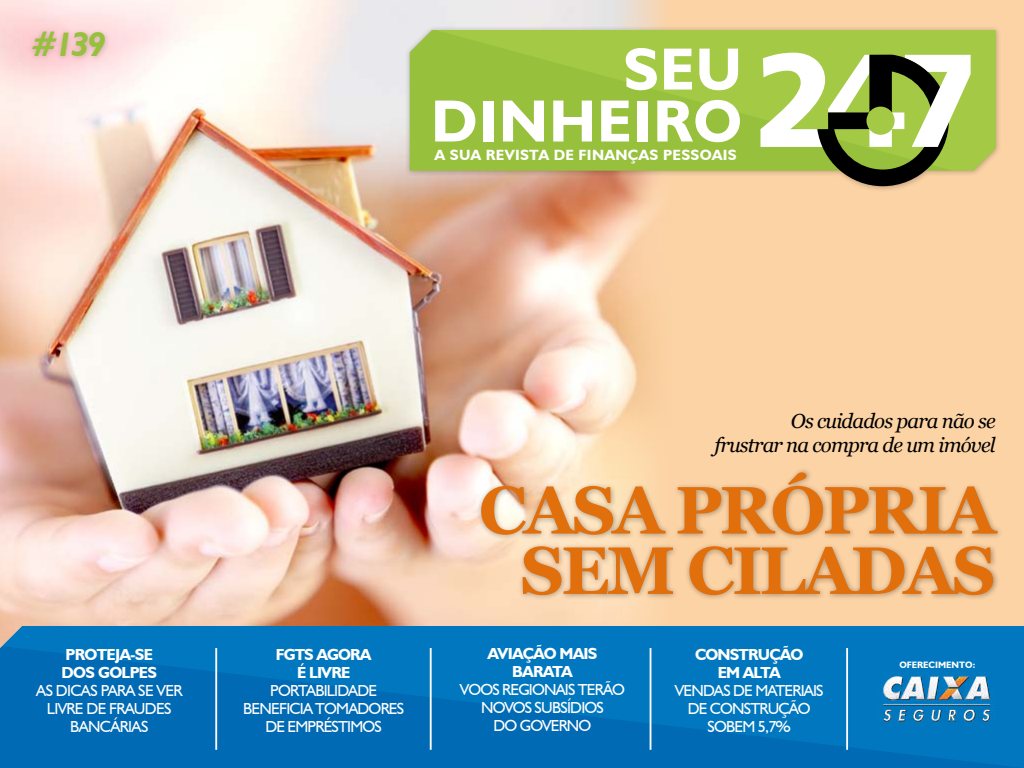
<style>
.page{position:relative;width:1024px;height:768px;background:#fff}
.page>*{position:absolute;margin:0;border:0;box-sizing:border-box;transform-origin:0 0}
.t1{font:700 67px/60.4px "Georgia";letter-spacing:-.04em;color:#e16f0c;text-align:right}
.t2{font:700 59.9px/52px "Humanist 521 BT";letter-spacing:.02em;color:#fff;text-align:right}
.t3{font:italic 700 34px "Humanist 521 BT";color:#97c03c}
.t4{font:italic 20.4px/24.1px "Georgia";letter-spacing:-.04em;color:#000;text-align:right}
.t5{font:16px/18px "Humanist 521 BT";letter-spacing:-.05em;color:#fff;text-align:center}
.t6{font:700 16px/18px "Humanist 521 BT";letter-spacing:-.05em;color:#fff}
.t7{font:700 14.8px "Humanist 521 BT";letter-spacing:.02em;color:#fff}
.t8{font:700 9.3px "Humanist 521 BT";color:#fff}
</style>
<div class="page">
<img style="left:0;top:0;width:602px;height:626px">
<div style="left:28px;top:27px;width:84px;height:34px;background:#000;opacity:.17"></div>
<div style="left:602px;top:0;width:422px;height:684px;background:#fcd3a5"></div>
<div style="left:476px;top:467px;width:527px;height:133px;background:#000;opacity:.33"></div>
<svg style="left:0;top:626px;width:1024px;height:142px;background:#0071b9"></svg>
<img style="left:876px;top:672px;width:118px;height:51px">
<hr style="left:215px;top:648px;width:2px;height:102px;background:#fff">
<hr style="left:430px;top:648px;width:2px;height:102px;background:#fff">
<hr style="left:650px;top:648px;width:1px;height:102px;background:#fff">
<hr style="left:846px;top:648px;width:2px;height:102px;background:#fff">
<div style="left:405px;top:25px;width:597px;height:167px;background:#000;opacity:.25"></div>
<svg style="left:410px;top:30px;width:21px;height:141px;background:#9dc24a"></svg>
<svg style="left:431px;top:30px;width:565px;height:141px;background:#9cc340"></svg>
<svg style="left:760px;top:53px;width:211px;height:133px;background:#a3b172"></svg>
<h3 class="t3" style="left:31px;top:23px;width:76px">#139</h3>
<h2 class="t2" style="left:431px;top:42px;width:312px">SEU<br>DINHEIRO</h2>
<p class="t7" style="left:435px;top:145px;width:27px">A SUA</p>
<p class="t7" style="left:486px;top:145px;width:153px">REVISTA DE FINANÇAS</p>
<p class="t7" style="left:663px;top:145px;width:74px">PESSOAIS</p>
<p class="t6" style="left:61px;top:645px;width:97px;text-indent:54px">JA-SE<br>DOS GOLPES</p>
<p class="t5" style="left:36px;top:681px;width:148px">AS DICAS PARA SE VER<br>LIVRE DE FRAUDES<br>BANCÁRIAS</p>
<p class="t6" style="left:65px;top:645px;width:21px">PROTE</p>
<p class="t6" style="left:297px;top:645px;width:76px;text-indent:-21px">FGTS AGORA<br>É LIVRE</p>
<p class="t5" style="left:243px;top:681px;width:163px">PORTABILIDADE<br>BENEFICIA TOMADORES<br>DE EMPRÉSTIMOS</p>
<p class="t4" style="left:715px;top:408px;width:283px">Os cuidados para não se<br>frustrar na compra de um imóvel</p>
<h1 class="t1" style="left:479px;top:477px;width:518px">CASA PRÓPRIA<br>SEM CILADAS</h1>
<p class="t6" style="left:488px;top:644px;width:111px;text-align:center">AVIAÇÃO MAIS<br>BARATA</p>
<p class="t5" style="left:460px;top:680px;width:167px">VOOS REGIONAIS TERÃO<br>NOVOS SUBSÍDIOS<br>DO GOVERNO</p>
<p class="t6" style="left:718px;top:645px;width:86px;text-indent:12px">STRUÇÃO<br>EM ALTA</p>
<p class="t5" style="left:675px;top:681px;width:150px">VENDAS DE MATERIAIS<br>DE CONSTRUÇÃO<br>SOBEM 5,7%</p>
<p class="t6" style="left:695px;top:645px;width:13px">CON</p>
<p class="t8" style="left:899px;top:659px;width:77px">OFERECIMENTO:</p>
</div>
